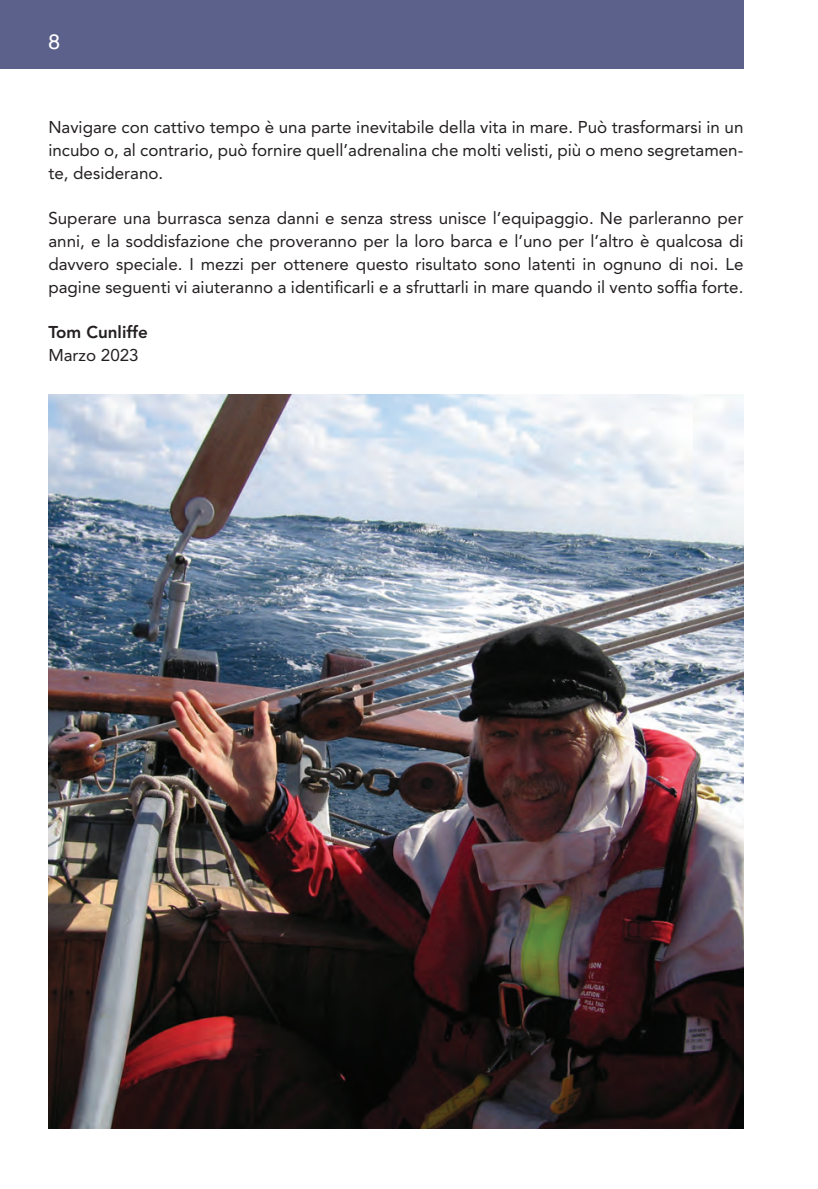
<style>
.page{position:relative;width:818px;height:1189px;background:#fff}
.page>*{position:absolute;margin:0;border:0;box-sizing:border-box;transform-origin:0 0}
.t1{font:21px "Helvetica";color:#fff}
.t2{font:16.97px/22.8px "Avenir LT Std";color:#231f20;text-align:justify}
.t3{font:800 16.97px "Avenir LT Std";color:#231f20}
</style>
<div class="page">
<img style="left:48px;top:394px;width:695px;height:733px">
<div style="left:0;top:0;width:743px;height:68px;background:#5b618a"></div>
<p class="t1" style="left:48px;top:26px;width:13px">8</p>
<p class="t2" style="left:48px;top:116px;width:696px">Navigare con cattivo tempo è una parte inevitabile della vita in mare. Può trasformarsi in un incubo o, al contrario, può fornire quell’adrenalina che molti velisti, più o meno segretamen&shy;te, desiderano.</p>
<p class="t2" style="left:48px;top:207px;width:696px">Superare una burrasca senza danni e senza stress unisce l’equipaggio. Ne parleranno per anni, e la soddisfazione che proveranno per la loro barca e l’uno per l’altro è qualcosa di davvero speciale. I mezzi per ottenere questo risultato sono latenti in ognuno di noi. Le pagine seguenti vi aiuteranno a identificarli e a sfruttarli in mare quando il vento soffia forte.</p>
<p class="t3" style="left:48px;top:322px;width:101px">Tom Cunliffe</p>
<p class="t2" style="left:48px;top:343px;width:92px">Marzo 2023</p>
</div>
